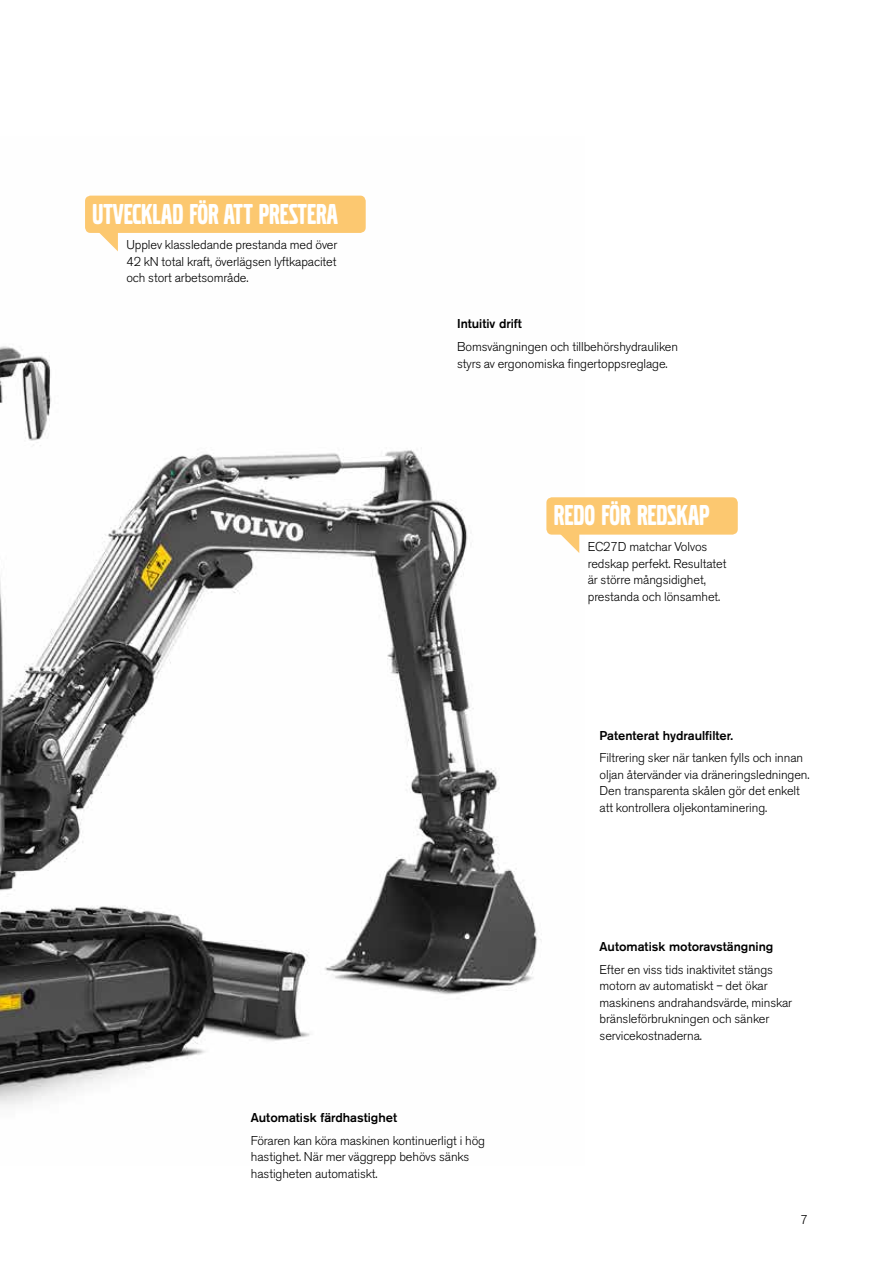
<style>
.page{position:relative;width:893px;height:1263px;background:#fff}
.page>*{position:absolute;margin:0;border:0;box-sizing:border-box;transform-origin:0 0}
.t1{font:30px "Volvo Broad Pro";color:#fff}
.t2{font:300 12.75px/16.5px "Volvo Sans Pro";letter-spacing:-.005em;color:#000}
.t3{font:500 12.75px "Volvo Sans Pro";color:#000}
</style>
<div class="page">
<img style="left:0;top:195px;width:580px;height:910px">
<div style="left:546px;top:497px;width:192px;height:38px;background:#fcc870;border-radius:6px"></div>
<svg style="left:559px;top:534px;width:20px;height:19px"></svg>
<div style="left:85px;top:196px;width:281px;height:37px;background:#fcc870;border-radius:6px"></div>
<svg style="left:98px;top:233px;width:20px;height:18px"></svg>
<h1 class="t1" style="left:93px;top:200px;width:247px">UTVECKLAD FÖR ATT PRESTERA</h1>
<p class="t2" style="left:126px;top:237px;width:212px;text-align:justify">Upplev klassledande prestanda med över 42 kN total kraft, överlägsen lyftkapacitet och stort arbetsområde.</p>
<p class="t3" style="left:457px;top:316px;width:66px">Intuitiv drift</p>
<p class="t2" style="left:457px;top:339px;width:223px">Bomsvängningen och tillbehörshydrauliken styrs av ergonomiska fingertoppsreglage.</p>
<h1 class="t1" style="left:554px;top:501px;width:157px">REDO FÖR REDSKAP</h1>
<p class="t2" style="left:588px;top:538px;width:140px">EC27D matchar Volvos redskap perfekt. Resultatet är större mångsidighet, prestanda och lönsamhet.</p>
<p class="t3" style="left:600px;top:727px;width:135px">Patenterat hydraulfilter.</p>
<p class="t2" style="left:600px;top:750px;width:212px">Filtrering sker när tanken fylls och innan oljan återvänder via dräneringsledningen.<br>Den transparenta skålen gör det enkelt att kontrollera oljekontaminering.</p>
<p class="t3" style="left:600px;top:938px;width:175px">Automatisk motoravstängning</p>
<p class="t2" style="left:600px;top:961px;width:194px">Efter en viss tids inaktivitet stängs motorn av automatiskt – det ökar maskinens andrahandsvärde, minskar bränsleförbrukningen och sänker servicekostnaderna.</p>
<p class="t3" style="left:251px;top:1110px;width:148px">Automatisk färdhastighet</p>
<p class="t2" style="left:251px;top:1132px;width:236px">Föraren kan köra maskinen kontinuerligt i hög hastighet. När mer väggrepp behövs sänks hastigheten automatiskt.</p>
<p class="t2" style="left:800px;top:1211px;width:9px">7</p>
</div>
